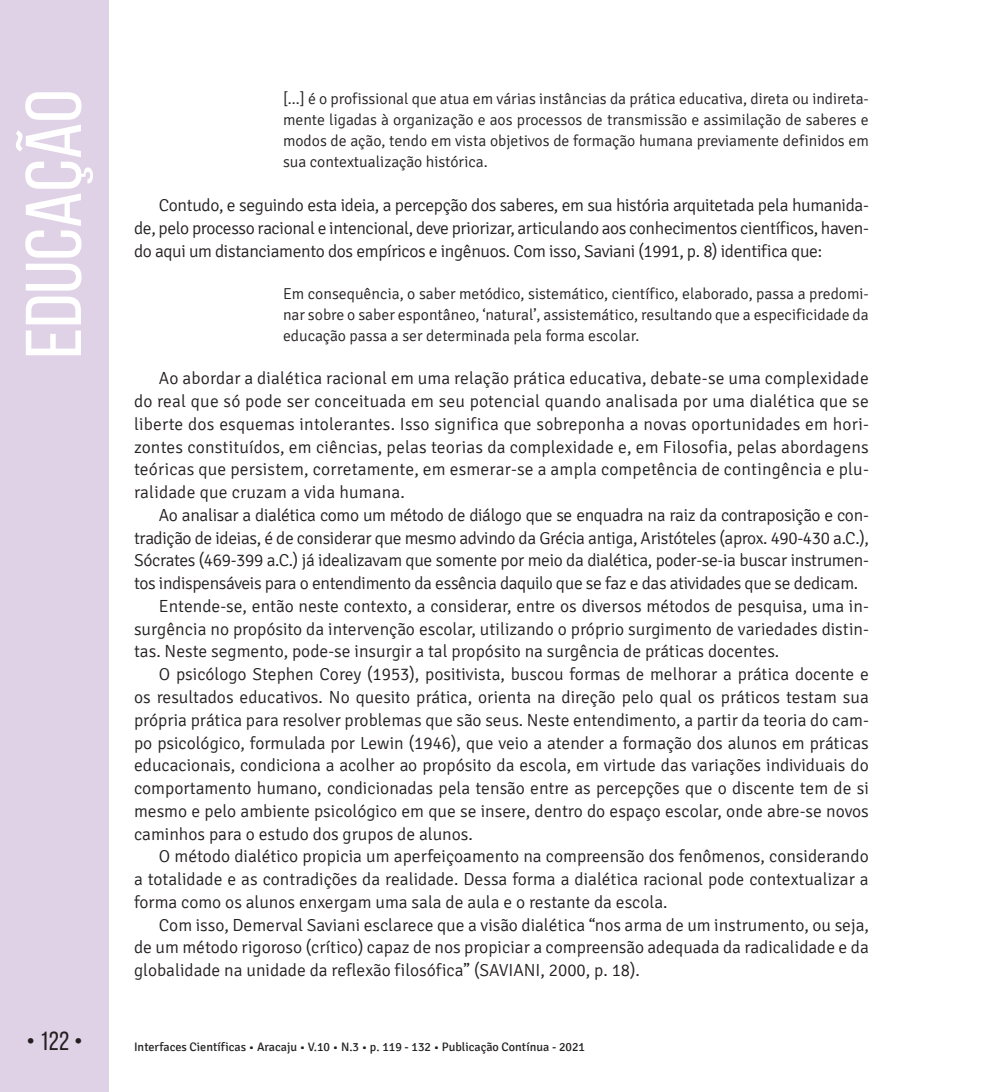
<style>
.page{position:relative;width:993px;height:1092px;background:#fff}
.page>*{position:absolute;margin:0;border:0;box-sizing:border-box;transform-origin:0 0}
.t1{font:78.75px "Bebas Neue";color:#fff;scale:1.09 1}
.t2{font:26.25px "Bebas Neue";color:#231f20}
.TEXTO{font:300 17.5px/22.8px "Signika";color:#231f20;text-align:justify}
.CITAÇÃO{font:300 15.75px/21px "Signika";color:#231f20;text-align:justify}
.t3{font:12.25px "Signika";color:#231f20}
</style>
<div class="page">
<div style="left:0;top:0;width:109px;height:1091px;background:#e0d2e6"></div>
<h1 class="t1" style="left:11px;top:358px;width:248px;rotate:-90deg">EDUCAÇÃO</h1>
<p class="CITAÇÃO" style="left:283px;top:89px;width:587px">[...] é o profissional que atua em várias instâncias da prática educativa, direta ou indireta&shy;mente ligadas à organização e aos processos de transmissão e assimilação de saberes e modos de ação, tendo em vista objetivos de formação humana previamente definidos em sua contextualização histórica.</p>
<p class="TEXTO" style="left:134px;top:194px;width:736px;text-indent:25px">Contudo, e seguindo esta ideia, a percepção dos saberes, em sua história arquitetada pela humanida&shy;de, pelo processo racional e intencional, deve priorizar, articulando aos conhecimentos científicos, haven&shy;do aqui um distanciamento dos empíricos e ingênuos. Com isso, Saviani (1991, p. 8) identifica que:</p>
<p class="CITAÇÃO" style="left:283px;top:283px;width:587px">Em consequência, o saber metódico, sistemático, científico, elaborado, passa a predomi&shy;nar sobre o saber espontâneo, ‘natural’, assistemático, resultando que a especificidade da educação passa a ser determinada pela forma escolar.</p>
<p class="TEXTO" style="left:134px;top:367px;width:736px;text-indent:25px">Ao abordar a dialética racional em uma relação prática educativa, debate-se uma complexidade do real que só pode ser conceituada em seu potencial quando analisada por uma dialética que se liberte dos esquemas intolerantes. Isso significa que sobreponha a novas oportunidades em hori&shy;zontes constituídos, em ciências, pelas teorias da complexidade e, em Filosofia, pelas abordagens teóricas que persistem, corretamente, em esmerar-se a ampla competência de contingência e plu&shy;ralidade que cruzam a vida humana.</p>
<p class="TEXTO" style="left:134px;top:504px;width:736px;text-indent:25px">Ao analisar a dialética como um método de diálogo que se enquadra na raiz da contraposição e con&shy;tradição de ideias, é de considerar que mesmo advindo da Grécia antiga, Aristóteles (aprox. 490-430 a.C.), Sócrates (469-399 a.C.) já idealizavam que somente por meio da dialética, poder-se-ia buscar instrumen&shy;tos indispensáveis para o entendimento da essência daquilo que se faz e das atividades que se dedicam.</p>
<p class="TEXTO" style="left:134px;top:595px;width:736px;text-indent:25px">Entende-se, então neste contexto, a considerar, entre os diversos métodos de pesquisa, uma in&shy;surgência no propósito da intervenção escolar, utilizando o próprio surgimento de variedades distin&shy;tas. Neste segmento, pode-se insurgir a tal propósito na surgência de práticas docentes.</p>
<p class="TEXTO" style="left:134px;top:663px;width:736px;text-indent:25px">O psicólogo Stephen Corey (1953), positivista, buscou formas de melhorar a prática docente e os resultados educativos. No quesito prática, orienta na direção pelo qual os práticos testam sua própria prática para resolver problemas que são seus. Neste entendimento, a partir da teoria do cam&shy;po psicológico, formulada por Lewin (1946), que veio a atender a formação dos alunos em práticas educacionais, condiciona a acolher ao propósito da escola, em virtude das variações individuais do comportamento humano, condicionadas pela tensão entre as percepções que o discente tem de si mesmo e pelo ambiente psicológico em que se insere, dentro do espaço escolar, onde abre-se novos caminhos para o estudo dos grupos de alunos.</p>
<p class="TEXTO" style="left:134px;top:845px;width:736px;text-indent:25px">O método dialético propicia um aperfeiçoamento na compreensão dos fenômenos, considerando a totalidade e as contradições da realidade. Dessa forma a dialética racional pode contextualizar a forma como os alunos enxergam uma sala de aula e o restante da escola.</p>
<p class="TEXTO" style="left:134px;top:913px;width:736px;text-indent:25px">Com isso, Demerval Saviani esclarece que a visão dialética “nos arma de um instrumento, ou seja, de um método rigoroso (crítico) capaz de nos propiciar a compreensão adequada da radicalidade e da globalidade na unidade da reflexão filosófica” (SAVIANI, 2000, p. 18).</p>
<h2 class="t2" style="left:27px;top:1026px;width:58px">• 122 •</h2>
<p class="t3" style="left:134px;top:1040px;width:452px">Interfaces Científicas • Aracaju • V.10 • N.3 • p. 119 - 132 • Publicação Contínua - 2021</p>
</div>
